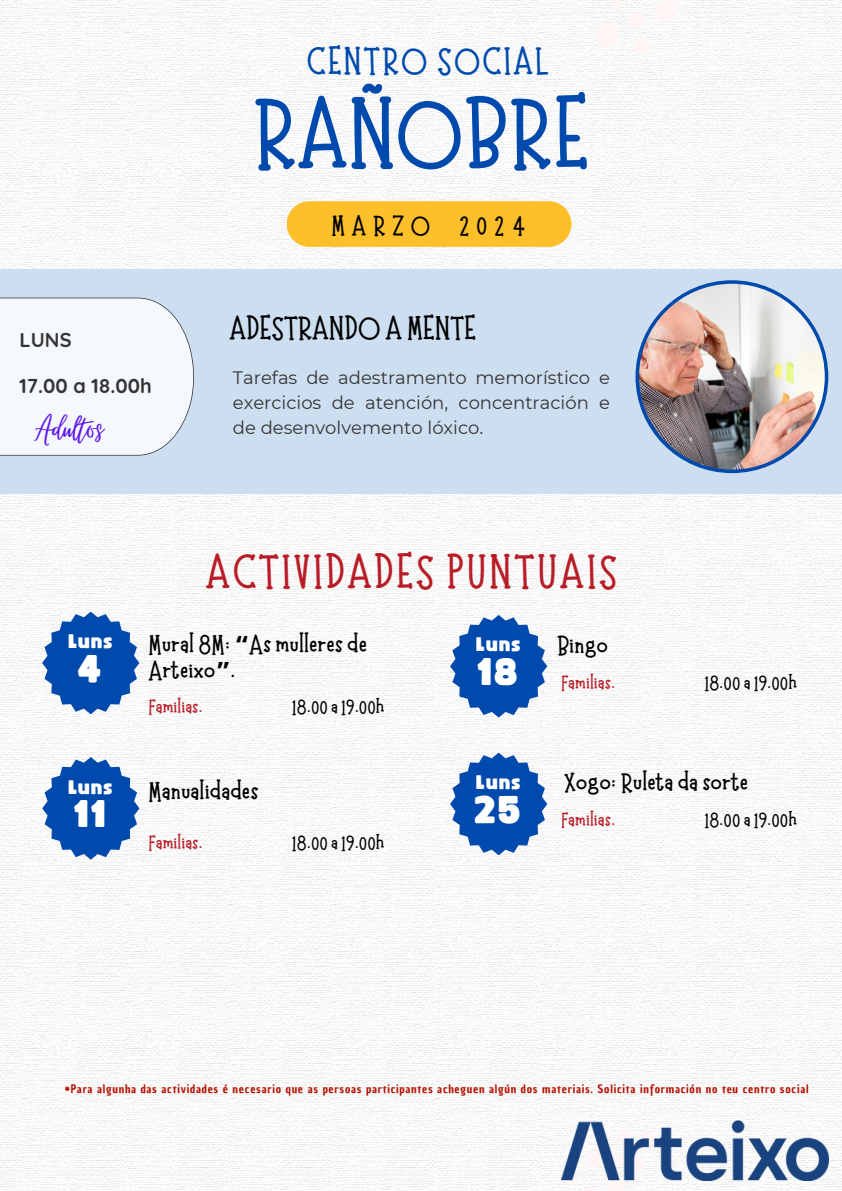
<style>
.page{position:relative;width:842px;height:1191px;background:#fff}
.page>*{position:absolute;margin:0;border:0;box-sizing:border-box;transform-origin:0 0}
.t1{font:700 94px "Moonlight";letter-spacing:.005em;color:#004aad}
.t2{font:700 45.3px "Moonlight";letter-spacing:.055em;color:#b81d27}
.t3{font:43.7px "Virtual";color:#5e17eb}
.t4{font:38px "Funtastic";letter-spacing:.065em;color:#fff}
.t5{font:700 36.4px "Moonlight";letter-spacing:.055em;color:#004aad}
.t6{font:700 31.1px "Moonlight";color:#000}
.t7{font:700 26.9px "Moonlight";letter-spacing:.255em;color:#000}
.t8{font:700 26.1px/26.2px "Moonlight";color:#000}
.t9{font:700 20px "Moonlight";color:#000}
.t10{font:700 20px "Moonlight";color:#b81d27}
.t11{font:700 20px "Quicksand";color:#343434}
.t12{font:19.4px "Funtastic";letter-spacing:.065em;color:#fff}
.t13{font:18px/24.8px "Montserrat";color:#343434;text-align:justify}
.t14{font:14.4px "Funtastic";letter-spacing:.065em;color:#fff}
.t15{font:11.4px "Chau Philomene One";letter-spacing:.065em;color:#b41001}
.s1{font-family:"Noto Sans Gurmukhi"}
</style>
<div class="page">
<img style="left:0;top:0;width:842px;height:1190px">
<svg style="left:607px;top:1180px;width:18px;height:10px"></svg>
<svg style="left:571px;top:1180px;width:7px;height:3px"></svg>
<svg style="left:584px;top:1186px;width:13px;height:4px"></svg>
<svg style="left:655px;top:1px;width:22px;height:20px"></svg>
<svg style="left:633px;top:38px;width:16px;height:17px"></svg>
<svg style="left:596px;top:24px;width:22px;height:24px"></svg>
<svg style="left:612px;top:0;width:10px;height:9px"></svg>
<svg style="left:628px;top:13px;width:16px;height:15px"></svg>
<img style="left:561px;top:1120px;width:268px;height:60px">
<svg style="left:42px;top:611px;width:97px;height:103px"></svg>
<svg style="left:450px;top:614px;width:97px;height:103px"></svg>
<div style="left:287px;top:201px;width:284px;height:46px;background:#fdc02b;border-radius:23px"></div>
<div style="left:0;top:269px;width:842px;height:224px;background:#cedef1"></div>
<svg style="left:0;top:297px;width:194px;height:158px;background:#f0f4f9"></svg>
<img style="left:635px;top:280px;width:193px;height:193px">
<svg style="left:450px;top:752px;width:97px;height:103px"></svg>
<svg style="left:42px;top:757px;width:97px;height:102px"></svg>
<p class="t5" style="left:307px;top:40px;width:243px">CENTRO SOCIAL</p>
<h4 class="t1" style="left:253px;top:80px;width:337px">RAÑOBRE</h4>
<p class="t11" style="left:20px;top:326px;width:53px">LUNS</p>
<p class="t11" style="left:20px;top:373px;width:134px">17.00 a 18.00h</p>
<h6 class="t3" style="left:35px;top:405px;width:70px">Adultos</h6>
<h2 class="t7" style="left:331px;top:210px;width:197px">MARZO 2024</h2>
<p class="t6" style="left:229px;top:311px;width:248px">ADESTRANDO A MENTE</p>
<h6 class="t13" style="left:233px;top:365px;width:379px">Tarefas de adestramento memorístico e exercicios de atención, concentración e de desenvolvemento lóxico.</h6>
<p class="t2" style="left:206px;top:545px;width:413px">ACTIVIDADES PUNTUAIS</p>
<h4 class="t12" style="left:69px;top:632px;width:46px">Luns</h4>
<p class="t4" style="left:78px;top:651px;width:25px">4</p>
<p class="t8" style="left:148px;top:631px;width:220px">Mural 8M: <span class="s1">“</span>As mulleres de<br>Arteixo<span class="s1">”</span>.</p>
<h5 class="t10" style="left:149px;top:695px;width:56px">Familias.</h5>
<h5 class="t9" style="left:292px;top:695px;width:94px">18.00 a 19.00h</h5>
<p class="t14" style="left:55px;top:774px;width:73px">Mércores</p>
<h3 class="t4" style="left:74px;top:787px;width:33px">11</h3>
<p class="t12" style="left:69px;top:778px;width:46px">Luns</p>
<h6 class="t4" style="left:74px;top:796px;width:33px">11</h6>
<p class="t8" style="left:149px;top:778px;width:111px">Manualidades</p>
<p class="t10" style="left:149px;top:832px;width:56px">Familias.</p>
<p class="t9" style="left:292px;top:832px;width:94px">18.00 a 19.00h</p>
<p class="t12" style="left:477px;top:636px;width:46px">Luns</p>
<p class="t4" style="left:478px;top:654px;width:42px">18</p>
<p class="t12" style="left:477px;top:773px;width:46px">Luns</p>
<p class="t4" style="left:475px;top:792px;width:47px">25</p>
<p class="t8" style="left:557px;top:632px;width:53px">Bingo</p>
<p class="t10" style="left:561px;top:671px;width:56px">Familias.</p>
<p class="t9" style="left:704px;top:671px;width:94px">18.00 a 19.00h</p>
<p class="t8" style="left:564px;top:769px;width:186px">Xogo: Ruleta da sorte</p>
<h6 class="t10" style="left:561px;top:808px;width:56px">Familias.</h6>
<h6 class="t9" style="left:704px;top:808px;width:94px">18.00 a 19.00h</h6>
<p class="t15" style="left:65px;top:1081px;width:745px">*Para algunha das actividades é necesario que as persoas participantes acheguen algún dos materiais. Solicita información no teu centro social</p>
</div>
